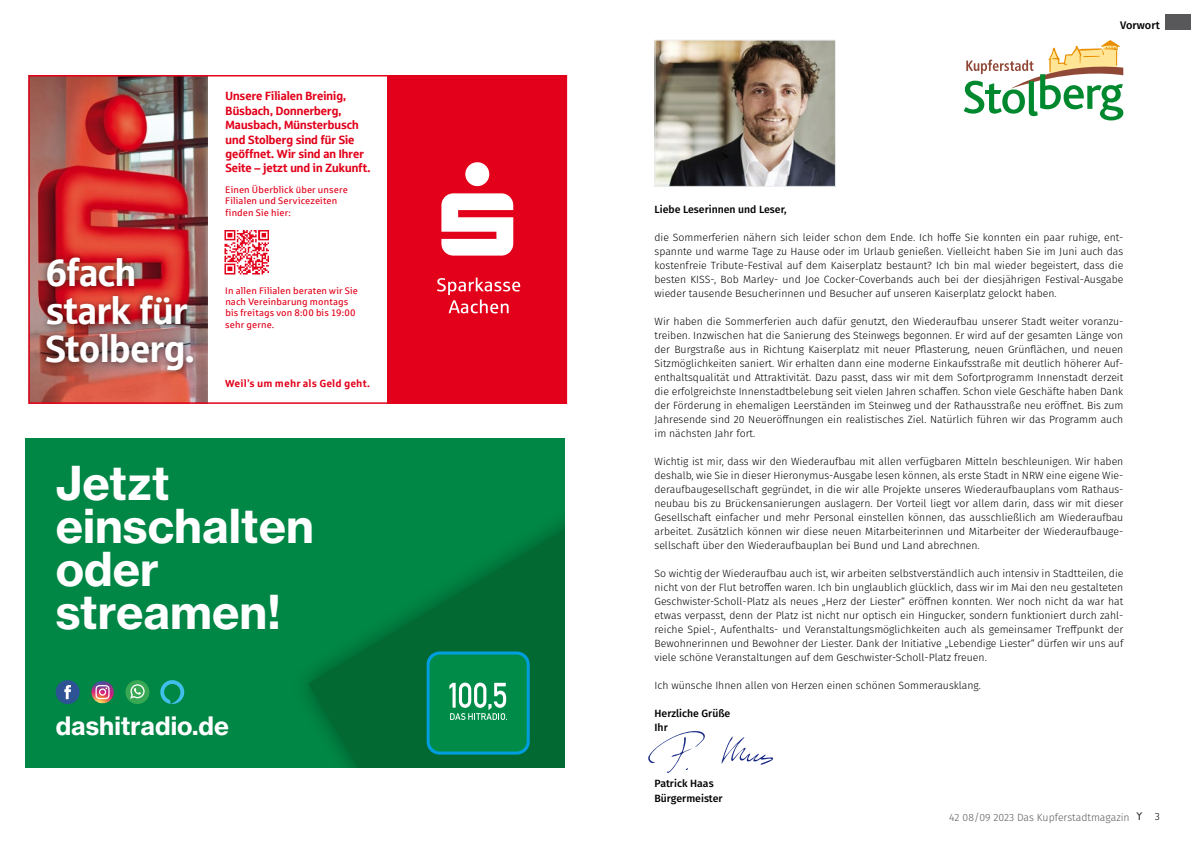
<style>
.page{position:relative;width:1191px;height:842px;background:#fff}
.page>*{position:absolute;margin:0;border:0;box-sizing:border-box;transform-origin:0 0}
.t1{font:46px/43px "N Haas Grotesk TX Pro 75 Bd";color:#fff}
.t2{font:38px/38px "Sparkasse Head";letter-spacing:-.005em;color:#fff}
.t3{font:25px "N Haas Grotesk TX Pro 75 Bd";color:#fff}
.t4{font:12px/14.4px "Sparkasse Head";letter-spacing:.005em;color:#e2001a}
.t5{font:500 11px "Fira Sans";color:#000}
.t6{font:300 10.5px/14px "Fira Sans";color:#000;text-align:justify}
.t7{font:500 10.5px/14px "Fira Sans";color:#000}
.t8{font:300 10.5px "Fira Sans";color:#58585a}
.t9{font:700 10.4px "Sparkasse Rg";letter-spacing:.01em;color:#e2001a}
.t10{font:9.5px/11.4px "Sparkasse Rg";letter-spacing:.015em;color:#e2001a}
</style>
<div class="page">
<svg style="left:963px;top:40px;width:160px;height:80px"></svg>
<img style="left:656px;top:42px;width:178px;height:143px">
<div style="left:654px;top:40px;width:182px;height:147px;border:1px solid #eceded"></div>
<svg style="left:721px;top:736px;width:52px;height:29px"></svg>
<svg style="left:648px;top:731px;width:57px;height:42px"></svg>
<div style="left:26px;top:438px;width:538px;height:329px;background:#008745"></div>
<svg style="left:308px;top:520px;width:256px;height:247px;fill:#036933"></svg>
<svg style="left:426px;top:651px;width:104px;height:103px"></svg>
<div style="left:429px;top:654px;width:97px;height:97px;background:#008c48;border-radius:10px"></div>
<svg style="left:449px;top:683px;width:58px;height:37px"></svg>
<div style="left:56px;top:680px;width:24px;height:24px;background:#2d5394;border-radius:50%"></div>
<svg style="left:64px;top:685px;width:7px;height:14px"></svg>
<div style="left:125px;top:680px;width:24px;height:24px;background:#38a854;border-radius:50%"></div>
<svg style="left:130px;top:684px;width:15px;height:15px"></svg>
<svg style="left:160px;top:680px;width:24px;height:24px"></svg>
<img style="left:91px;top:681px;width:23px;height:22px">
<svg style="left:95px;top:685px;width:15px;height:14px"></svg>
<img style="left:31px;top:78px;width:177px;height:323px">
<div style="left:387px;top:75px;width:180px;height:329px;background:#e2001a"></div>
<svg style="left:441px;top:162px;width:72px;height:94px"></svg>
<svg style="left:437px;top:278px;width:83px;height:35px"></svg>
<img style="left:40px;top:251px;width:160px;height:126px">
<img style="left:225px;top:230px;width:44px;height:44px">
<div style="left:28px;top:75px;width:539px;height:329px;border:2px solid #e2001a"></div>
<div style="left:1165px;top:14px;width:26px;height:15px;background:#58585a"></div>
<svg style="left:1136px;top:812px;width:6px;height:8px"></svg>
<h2 class="t2" style="left:46px;top:253px;width:150px">6fach stark für<br>Stolberg.</h2>
<p class="t4" style="left:225px;top:88px;width:147px">Unsere Filialen Breinig,<br>Büsbach, Donnerberg,<br>Mausbach, Münsterbusch und Stolberg sind für Sie<br>ge öffnet. Wir sind an Ihrer<br>Seite – jetzt und in Zukunft.</p>
<p class="t10" style="left:225px;top:184px;width:124px">Einen Überblick über unsere<br>Filialen und Servicezeiten finden Sie hier:</p>
<p class="t10" style="left:225px;top:284px;width:134px">In allen Filialen beraten wir Sie nach Vereinbarung montags bis freitags von 8:00 bis 19:00 sehr gerne.</p>
<p class="t9" style="left:225px;top:377px;width:146px">Weil’s um mehr als Geld geht.</p>
<h1 class="t1" style="left:56px;top:462px;width:260px">Jetzt einschalten oder streamen!</h1>
<h3 class="t3" style="left:56px;top:710px;width:175px">dashitradio.de</h3>
<p class="t5" style="left:1120px;top:17px;width:41px">Vorwort</p>
<p class="t7" style="left:654px;top:202px;width:133px">Liebe Leserinnen und Leser,</p>
<p class="t6" style="left:654px;top:230px;width:470px">die Sommerferien nähern sich leider schon dem Ende. Ich hoffe Sie konnten ein paar ruhige, ent&shy;spannte und warme Tage zu Hause oder im Urlaub genießen. Vielleicht haben Sie im Juni auch das kostenfreie Tribute-Festival auf dem Kaiserplatz bestaunt? Ich bin mal wieder begeistert, dass die besten KISS-, Bob Marley- und Joe Cocker-Coverbands auch bei der diesjährigen Festival-Ausgabe wieder tausende Besucherinnen und Besucher auf unseren Kaiserplatz gelockt haben.</p>
<p class="t6" style="left:654px;top:314px;width:470px">Wir haben die Sommerferien auch dafür genutzt, den Wiederaufbau unserer Stadt weiter voranzu&shy;treiben. Inzwischen hat die Sanierung des Steinwegs begonnen. Er wird auf der gesamten Länge von der Burgstraße aus in Richtung Kaiserplatz mit neuer Pflasterung, neuen Grünflächen, und neuen Sitzmöglichkeiten saniert. Wir erhalten dann eine moderne Einkaufsstraße mit deutlich höherer Auf&shy;enthaltsqualität und Attraktivität. Dazu passt, dass wir mit dem Sofortprogramm Innenstadt derzeit die erfolgreichste Innenstadtbelebung seit vielen Jahren schaffen. Schon viele Geschäfte haben Dank der Förderung in ehemaligen Leerständen im Steinweg und der Rathausstraße neu eröffnet. Bis zum Jahresende sind 20 Neueröffnungen ein realistisches Ziel. Natürlich führen wir das Programm auch im nächsten Jahr fort.</p>
<p class="t6" style="left:654px;top:454px;width:470px">Wichtig ist mir, dass wir den Wiederaufbau mit allen verfügbaren Mitteln beschleunigen. Wir haben deshalb, wie Sie in dieser Hieronymus-Ausgabe lesen können, als erste Stadt in NRW eine eigene Wie&shy;deraufbaugesellschaft gegründet, in die wir alle Projekte unseres Wiederaufbauplans vom Rathaus&shy;neubau bis zu Brückensanierungen auslagern. Der Vorteil liegt vor allem darin, dass wir mit dieser Gesellschaft einfacher und mehr Personal einstellen können, das ausschließlich am Wiederaufbau arbeitet. Zusätzlich können wir diese neuen Mitarbeiterinnen und Mitarbeiter der Wiederaufbauge&shy;sellschaft über den Wiederaufbauplan bei Bund und Land abrechnen.</p>
<p class="t6" style="left:654px;top:566px;width:470px">So wichtig der Wiederaufbau auch ist, wir arbeiten selbstverständlich auch intensiv in Stadtteilen, die nicht von der Flut betroffen waren. Ich bin unglaublich glücklich, dass wir im Mai den neu gestalteten Geschwister-Scholl-Platz als neues „Herz der Liester“ eröffnen konnten. Wer noch nicht da war hat etwas verpasst, denn der Platz ist nicht nur optisch ein Hingucker, sondern funktioniert durch zahl&shy;reiche Spiel-, Aufenthalts- und Veranstaltungsmöglichkeiten auch als gemeinsamer Treffpunkt der Bewohnerinnen und Bewohner der Liester. Dank der Initiative „Lebendige Liester“ dürfen wir uns auf viele schöne Veranstaltungen auf dem Geschwister-Scholl-Platz freuen.</p>
<p class="t6" style="left:654px;top:678px;width:328px">Ich wünsche Ihnen allen von Herzen einen schönen Sommerausklang.</p>
<p class="t7" style="left:654px;top:706px;width:77px">Herzliche Grüße<br>Ihr</p>
<p class="t7" style="left:654px;top:775px;width:70px;line-height:15px">Patrick Haas<br>Bürgermeister</p>
<p class="t8" style="left:949px;top:810px;width:182px">42 08/09 2023 Das Kupferstadtmagazin</p>
<p class="t6" style="left:1154px;top:809px;width:7px">3</p>
</div>
